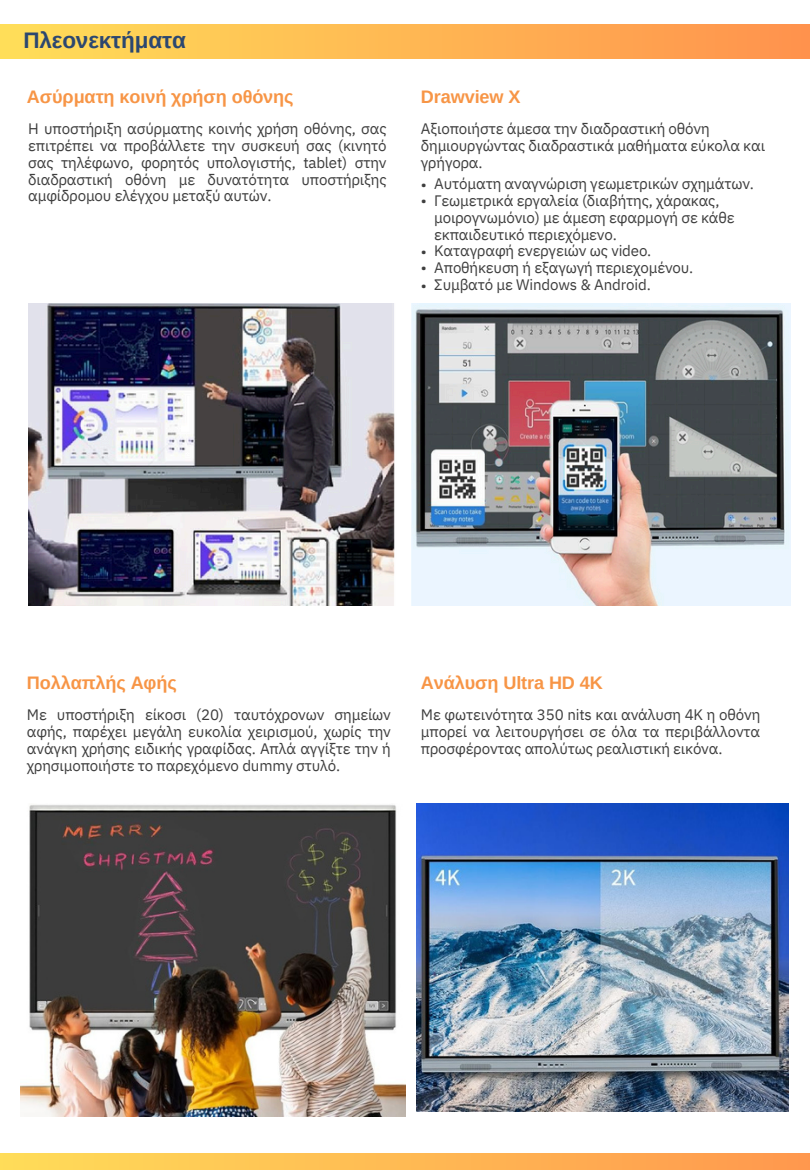
<style>
.page{position:relative;width:810px;height:1170px;background:#fff}
.page>*{position:absolute;margin:0;border:0;box-sizing:border-box;transform-origin:0 0}
.t1{font:700 22.5px "Arimo";letter-spacing:-.005em;color:#2c4770}
.t2{font:700 18.15px "Arimo";letter-spacing:-.005em;color:#f79546}
.t3{font:15.15px/16.8px "IBM Plex Sans";letter-spacing:-.01em;color:#3e3e3e;text-align:justify}
</style>
<div class="page">
<img style="left:28px;top:304px;width:763px;height:301px">
<div style="left:0;top:24px;width:810px;height:34px;background:linear-gradient(to right,#ffde59,#ff924d)"></div>
<div style="left:0;top:1154px;width:810px;height:16px;background:linear-gradient(to right,#ffdd59,#ff984e)"></div>
<img style="left:20px;top:804px;width:386px;height:312px">
<img style="left:417px;top:803px;width:372px;height:309px">
<p class="t1" style="left:23px;top:27px;width:164px">Πλεονεκτήματα</p>
<p class="t2" style="left:27px;top:87px;width:268px">Ασύρματη κοινή χρήση οθόνης</p>
<p class="t2" style="left:421px;top:87px;width:101px">Drawview X</p>
<p class="t3" style="left:28px;top:120px;width:360px">Η υποστήριξη ασύρματης κοινής χρήση οθόνης, σας επιτρέπει να προβάλλετε την συσκευή σας (κινητό σας τηλέφωνο, φορητός υπολογιστής, tablet) στην διαδραστική οθόνη με δυνατότητα υποστήριξης αμφίδρομου ελέγχου μεταξύ αυτών.</p>
<p class="t3" style="left:421px;top:120px;width:346px;text-align:left">Αξιοποιήστε άμεσα την διαδραστική οθόνη δημιουργώντας διαδραστικά μαθήματα εύκολα και γρήγορα.</p>
<p class="t3" style="left:434px;top:175px;width:321px">Αυτόματη αναγνώριση γεωμετρικών σχημάτων.</p>
<p class="t3" style="left:434px;top:192px;width:302px;text-align:left">Γεωμετρικά εργαλεία (διαβήτης, χάρακας, μοιρογνωμόνιο) με άμεση εφαρμογή σε κάθε εκπαιδευτικό περιεχόμενο.</p>
<h2 class="t3" style="left:434px;top:242px;width:219px">Καταγραφή ενεργειών ως video.</h2>
<p class="t3" style="left:434px;top:259px;width:261px">Αποθήκευση ή εξαγωγή περιεχομένου.</p>
<p class="t3" style="left:434px;top:276px;width:218px">Συμβατό με Windows &amp; Android.</p>
<p class="t3" style="left:421px;top:176px;width:7px">•</p>
<p class="t3" style="left:421px;top:192px;width:7px">•</p>
<p class="t3" style="left:421px;top:243px;width:7px">•</p>
<p class="t3" style="left:421px;top:259px;width:7px">•</p>
<h2 class="t3" style="left:421px;top:277px;width:7px">•</h2>
<p class="t2" style="left:27px;top:673px;width:151px">Πολλαπλής Αφής</p>
<p class="t2" style="left:421px;top:673px;width:184px">Ανάλυση Ultra HD 4K</p>
<p class="t3" style="left:421px;top:706px;width:341px">Με φωτεινότητα 350 nits και ανάλυση 4K η οθόνη μπορεί να λειτουργήσει σε όλα τα περιβάλλοντα προσφέροντας απολύτως ρεαλιστική εικόνα.</p>
<h2 class="t3" style="left:27px;top:706px;width:366px">Με υποστήριξη είκοσι (20) ταυτόχρονων σημείων αφής, παρέχει μεγάλη ευκολία χειρισμού, χωρίς την ανάγκη χρήσης ειδικής γραφίδας. Απλά αγγίξτε την ή χρησιμοποιήστε το παρεχόμενο dummy στυλό.</h2>
</div>
